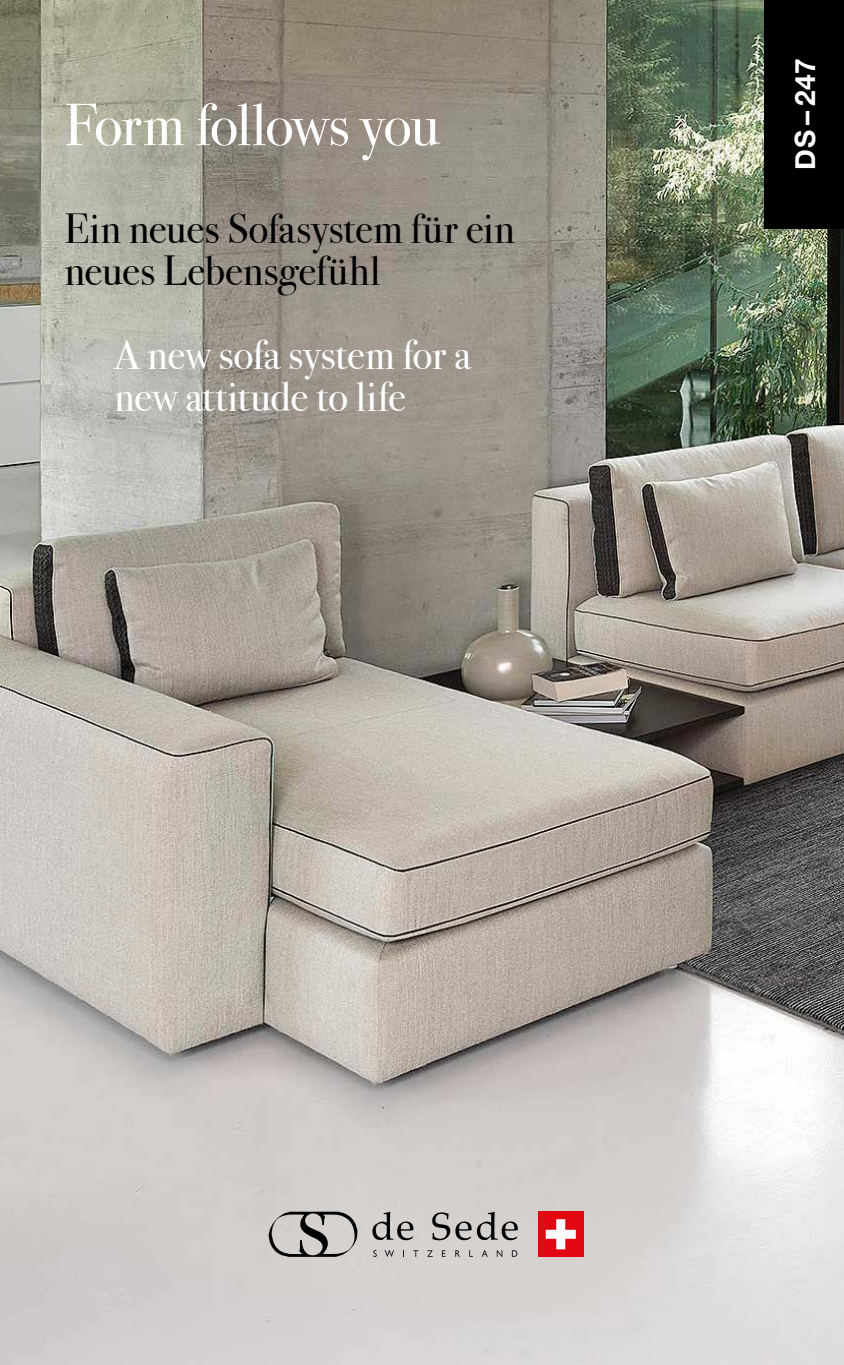
<style>
.page{position:relative;width:844px;height:1365px;background:#fff}
.page>*{position:absolute;margin:0;border:0;box-sizing:border-box;transform-origin:0 0}
.t1{font:59.5px "Bodoni Svty Two ITCTT";letter-spacing:-.02em;color:#fff}
.t2{font:42px/42px "Bodoni Svty Two ITCTT";letter-spacing:-.005em;color:#000}
.t3{font:42px/42px "Bodoni Svty Two ITCTT";letter-spacing:-.005em;color:#fff}
.t4{font:700 28px "Helvetica Neue";color:#fff}
</style>
<div class="page">
<img style="left:0;top:0;width:843px;height:1364px">
<div style="left:764px;top:0;width:79px;height:228px;background:#000"></div>
<svg style="left:268px;top:1210px;width:91px;height:46px;background:#a6a3a0"></svg>
<svg style="left:372px;top:1211px;width:41px;height:28px"></svg>
<svg style="left:432px;top:1212px;width:39px;height:28px"></svg>
<svg style="left:477px;top:1211px;width:40px;height:28px"></svg>
<svg style="left:373px;top:1249px;width:4px;height:7px"></svg>
<svg style="left:384px;top:1249px;width:10px;height:7px"></svg>
<svg style="left:413px;top:1249px;width:5px;height:7px"></svg>
<svg style="left:427px;top:1249px;width:5px;height:7px"></svg>
<svg style="left:442px;top:1249px;width:3px;height:7px"></svg>
<svg style="left:455px;top:1249px;width:5px;height:7px"></svg>
<svg style="left:469px;top:1249px;width:4px;height:7px"></svg>
<svg style="left:481px;top:1249px;width:6px;height:7px"></svg>
<svg style="left:496px;top:1249px;width:6px;height:7px"></svg>
<svg style="left:511px;top:1250px;width:6px;height:6px"></svg>
<div style="left:538px;top:1211px;width:45px;height:45px;background:#e30613"></div>
<svg style="left:545px;top:1219px;width:30px;height:30px"></svg>
<h1 class="t1" style="left:64px;top:76px;width:376px">Form follows you</h1>
<p class="t2" style="left:64px;top:203px;width:451px">Ein neues Sofasystem für ein neues Lebensgefühl</p>
<p class="t3" style="left:114px;top:329px;width:358px">A new sofa system for a new attitude to life</p>
<p class="t4" style="left:783px;top:169px;width:112px;rotate:-90deg">DS – 247</p>
</div>
